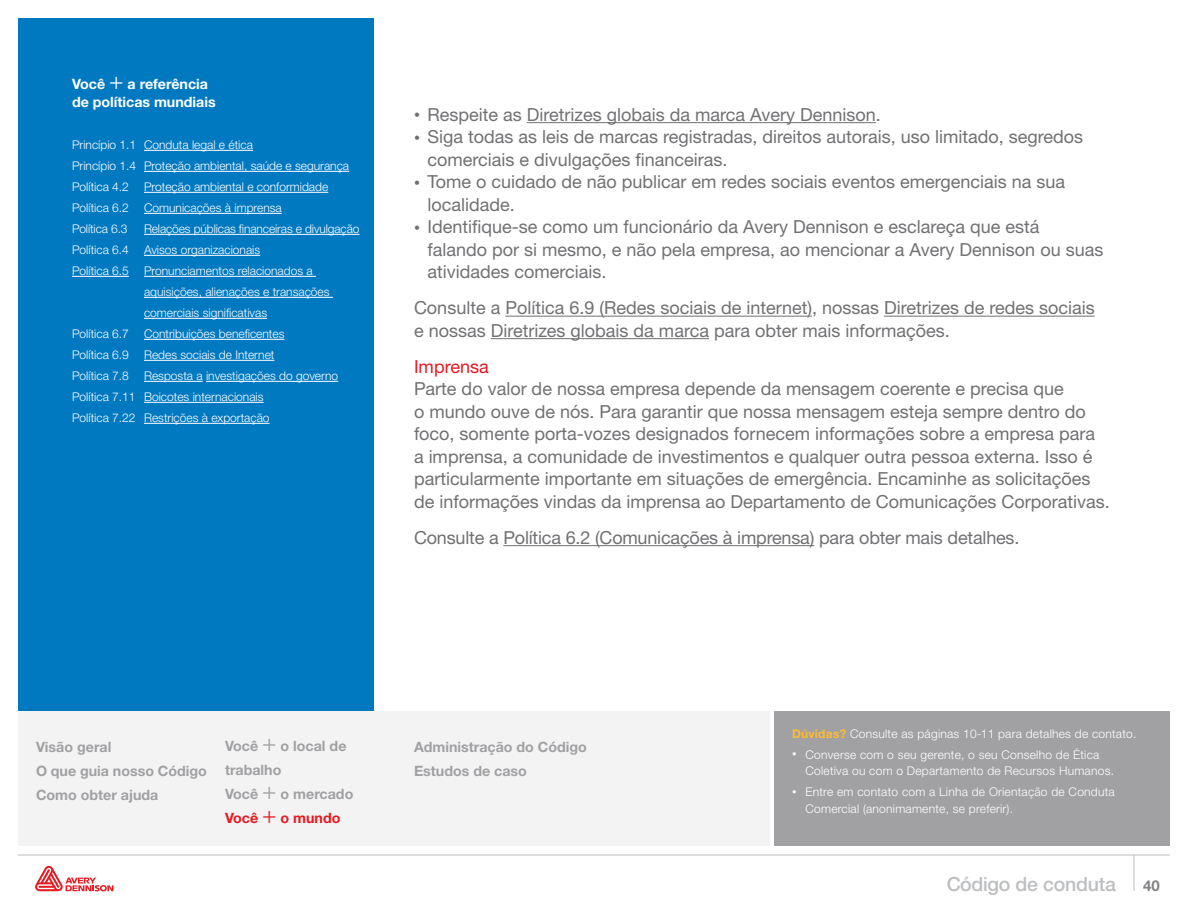
<style>
.page{position:relative;width:1188px;height:918px;background:#fff}
.page>*{position:absolute;margin:0;border:0;box-sizing:border-box;transform-origin:0 0}
.t1{font:500 19.5px "Helvetica Neue LT Std";letter-spacing:-.01em;color:#bcbec0}
.grey_body{font:18px/22.5px "Helvetica Neue LT Std";color:#717073}
.grey_body_bullets{font:18px/22.5px "Helvetica Neue LT Std";color:#717073}
.red_subhead{font:18px "Helvetica Neue LT Std";color:#e31b23}
.t2{font:700 15px "Helvetica Neue LT Std";color:#808285}
.t3{font:700 14.25px/24px "Helvetica Neue LT Std";color:#a1a1a4}
.nav{font:700 14.25px/18px "Helvetica Neue LT Std";color:#fff}
.sidebar_body{font:300 12px/21px "Helvetica Neue LT Std";color:#fff}
.sidebar_body-2{font:300 12px/16.5px "Helvetica Neue LT Std";letter-spacing:.02em;color:#fff}
.s1{font-weight:300;font-size:24px}
.s2{font-weight:300;font-size:12px}
.s3{color:#e31b23}
.s4{font-weight:300;font-size:24px;color:#e31b23}
.s5{font-weight:700;color:#fdbb30}
.s6{font-size:9px}
</style>
<div class="page">
<hr style="left:1134px;top:855px;width:1px;height:36px;background:#bcbec0">
<hr style="left:18px;top:855px;width:1152px;height:1px;background:#bcbec0">
<div style="left:774px;top:711px;width:396px;height:135px;background:#a1a1a4"></div>
<div style="left:18px;top:711px;width:752px;height:135px;background:#f3f3f3"></div>
<svg style="left:35px;top:866px;width:78px;height:25px"></svg>
<hr style="left:527px;top:122px;width:349px;height:1px;background:#717073">
<hr style="left:505px;top:316px;width:307px;height:1px;background:#717073">
<hr style="left:884px;top:316px;width:211px;height:1px;background:#717073">
<hr style="left:491px;top:338px;width:218px;height:1px;background:#717073">
<hr style="left:503px;top:545px;width:311px;height:1px;background:#717073">
<div style="left:18px;top:18px;width:355px;height:693px;background:#0079c1"></div>
<hr style="left:144px;top:150px;width:109px;height:1px;background:#fff">
<hr style="left:144px;top:171px;width:205px;height:1px;background:#fff">
<hr style="left:144px;top:192px;width:184px;height:1px;background:#fff">
<hr style="left:144px;top:213px;width:138px;height:1px;background:#fff">
<hr style="left:144px;top:234px;width:215px;height:1px;background:#fff">
<hr style="left:144px;top:255px;width:116px;height:1px;background:#fff">
<hr style="left:72px;top:276px;width:57px;height:1px;background:#fff">
<hr style="left:144px;top:276px;width:172px;height:1px;background:#fff">
<hr style="left:144px;top:297px;width:189px;height:1px;background:#fff">
<hr style="left:144px;top:318px;width:123px;height:1px;background:#fff">
<hr style="left:144px;top:339px;width:140px;height:1px;background:#fff">
<hr style="left:144px;top:360px;width:130px;height:1px;background:#fff">
<hr style="left:144px;top:381px;width:59px;height:1px;background:#fff">
<hr style="left:206px;top:381px;width:132px;height:1px;background:#fff">
<hr style="left:144px;top:402px;width:120px;height:1px;background:#fff">
<hr style="left:144px;top:423px;width:126px;height:1px;background:#fff">
<p class="nav" style="left:72px;top:75px;width:145px">Você <span class="s1">+</span> a referência de políticas mundiais</p>
<p class="sidebar_body" style="left:72px;top:134px;width:182px">Princípio 1.1 Conduta legal e ética</p>
<p class="sidebar_body" style="left:72px;top:155px;width:279px">Princípio 1.4 Proteção ambiental, saúde e segurança</p>
<p class="sidebar_body" style="left:72px;top:176px;width:58px">Política 4.2</p>
<p class="sidebar_body" style="left:144px;top:176px;width:186px">Proteção ambiental e conformidade</p>
<p class="sidebar_body" style="left:72px;top:197px;width:58px">Política 6.2</p>
<p class="sidebar_body" style="left:144px;top:197px;width:139px">Comunicações à imprensa</p>
<p class="sidebar_body" style="left:72px;top:218px;width:57px">Política 6.3</p>
<p class="sidebar_body" style="left:144px;top:218px;width:217px">Relações públicas financeiras e divulgação</p>
<p class="sidebar_body" style="left:72px;top:239px;width:58px">Política 6.4</p>
<p class="sidebar_body" style="left:144px;top:239px;width:118px">Avisos organizacionais</p>
<p class="sidebar_body" style="left:72px;top:260px;width:58px">Política 6.5</p>
<p class="sidebar_body" style="left:144px;top:260px;width:187px">Pronunciamentos relacionados a aquisições, alienações e transações comerciais significativas</p>
<p class="sidebar_body" style="left:72px;top:323px;width:58px">Política 6.7</p>
<p class="sidebar_body" style="left:144px;top:323px;width:142px">Contribuições beneficentes</p>
<p class="sidebar_body" style="left:72px;top:344px;width:58px">Política 6.9</p>
<p class="sidebar_body" style="left:144px;top:344px;width:132px">Redes sociais de Internet</p>
<p class="sidebar_body" style="left:72px;top:365px;width:58px">Política 7.8</p>
<p class="sidebar_body" style="left:144px;top:365px;width:196px">Resposta a investigações do governo</p>
<p class="sidebar_body" style="left:72px;top:386px;width:193px">Política 7.11 Boicotes internacionais</p>
<p class="sidebar_body" style="left:72px;top:407px;width:199px">Política 7.22 Restrições à exportação</p>
<p class="grey_body" style="left:414px;top:103px;width:468px"><span class="s2">•</span> Respeite as Diretrizes globais da marca Avery Dennison.</p>
<p class="grey_body" style="left:428px;top:125px;width:657px;text-indent:-14px"><span class="s2">•</span> Siga todas as leis de marcas registradas, direitos autorais, uso limitado, segredos comerciais e divulgações financeiras.</p>
<p class="grey_body" style="left:428px;top:170px;width:639px;text-indent:-14px"><span class="s2">•</span> Tome o cuidado de não publicar em redes sociais eventos emergenciais na sua localidade.</p>
<p class="grey_body" style="left:428px;top:215px;width:677px;text-indent:-14px"><span class="s2">•</span> Identifique-se como um funcionário da Avery Dennison e esclareça que está falando por si mesmo, e não pela empresa, ao mencionar a Avery Dennison ou suas atividades comerciais.</p>
<p class="grey_body_bullets" style="left:414px;top:296px;width:682px">Consulte a Política 6.9 (Redes sociais de internet), nossas Diretrizes de redes sociais e nossas Diretrizes globais da marca para obter mais informações.</p>
<p class="red_subhead" style="left:414px;top:356px;width:76px">Imprensa</p>
<p class="grey_body" style="left:414px;top:377px;width:697px">Parte do valor de nossa empresa depende da mensagem coerente e precisa que<br>o mundo ouve de nós. Para garantir que nossa mensagem esteja sempre dentro do foco, somente porta-vozes designados fornecem informações sobre a empresa para<br>a imprensa, a comunidade de investimentos e qualquer outra pessoa externa. Isso é particularmente importante em situações de emergência. Encaminhe as solicitações de informações vindas da imprensa ao Departamento de Comunicações Corporativas.</p>
<p class="grey_body" style="left:414px;top:526px;width:607px">Consulte a Política 6.2 (Comunicações à imprensa) para obter mais detalhes.</p>
<p class="t3" style="left:36px;top:734px;width:172px">Visão geral<br>O que guia nosso Código<br>Como obter ajuda</p>
<p class="t3" style="left:225px;top:733px;width:130px">Você <span class="s1">+</span> o local de trabalho<br>Você <span class="s1">+</span> o mercado<br><span class="s3">Você</span> <span class="s4">+</span> <span class="s3">o mundo</span></p>
<p class="t3" style="left:414px;top:734px;width:175px">Administração do Código<br>Estudos de caso</p>
<p class="sidebar_body-2" style="left:792px;top:725px;width:346px"><span class="s5">Dúvidas?</span> Consulte as páginas 10-11 para detalhes de contato.</p>
<p class="sidebar_body-2" style="left:806px;top:746px;width:310px;text-indent:-14px"><span class="s6">•</span> Converse com o seu gerente, o seu Conselho de Ética<br>Coletiva ou com o Departamento de Recursos Humanos.</p>
<p class="sidebar_body-2" style="left:806px;top:783px;width:311px;text-indent:-14px"><span class="s6">•</span> Entre em contato com a Linha de Orientação de Conduta<br>Comercial (anonimamente, se preferir).</p>
<p class="t1" style="left:946px;top:872px;width:171px">Código de conduta</p>
<p class="t2" style="left:1143px;top:876px;width:18px">40</p>
</div>
